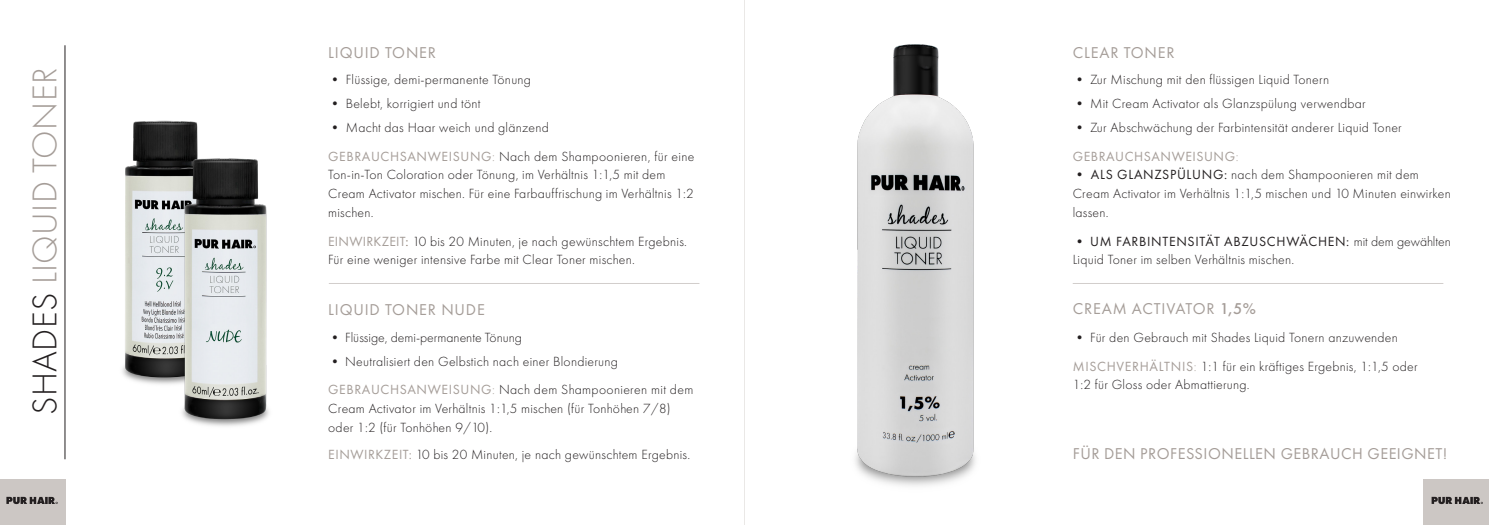
<style>
.page{position:relative;width:1489px;height:525px;background:#fff}
.page>*{position:absolute;margin:0;border:0;box-sizing:border-box;transform-origin:0 0}
.t1{font:300 35.62px "Futura PT";letter-spacing:.01em;color:#a59d98}
.t2{font:16.25px "Futura PT";letter-spacing:.05em;color:#a59d98}
.t3{font:16.25px "Futura PT";letter-spacing:.03em;color:#a59d98}
.t4{font:300 13.75px/18.8px "Futura PT";letter-spacing:.02em;color:#231f20}
.t5{font:300 13.75px "Futura PT";color:#231f20}
.s1{color:#231f20}
.s2{font-weight:400;color:#a59d98}
.s3{color:#a59d98}
.s4{font-weight:400;color:#8d7e71}
.s5{font-weight:400}
.s6{font-weight:500}
</style>
<div class="page">
<hr style="left:65px;top:45px;width:1px;height:414px;background:#231f20">
<img style="left:122px;top:120px;width:76px;height:265px">
<img style="left:171px;top:131px;width:98px;height:295px">
<img style="left:855px;top:44px;width:121px;height:442px">
<div style="left:1423px;top:479px;width:65px;height:45px;background:#ccc7c4"></div>
<svg style="left:1431px;top:496px;width:51px;height:8px"></svg>
<div style="left:0;top:479px;width:66px;height:45px;background:#ccc7c4"></div>
<svg style="left:6px;top:496px;width:52px;height:8px"></svg>
<hr style="left:329px;top:283px;width:370px;height:1px;background:#a59d98">
<hr style="left:1072px;top:283px;width:371px;height:1px;background:#a59d98">
<hr style="left:744px;top:0;width:1px;height:524px;background:#d6d1cd">
<p class="t2" style="left:328px;top:43px;width:109px">LIQUID TONER</p>
<h1 class="t1" style="left:24px;top:414px;width:348px;rotate:-90deg"><span class="s1">SHADES</span> LIQUID TONER</h1>
<p class="t4" style="left:328px;top:70px;width:204px">• Flüssige, demi-permanente Tönung</p>
<p class="t4" style="left:328px;top:94px;width:154px">• Belebt, korrigiert und tönt</p>
<p class="t4" style="left:328px;top:113px;width:368px;line-height:28.8px">• Macht das Haar weich und glänzend<br><span class="s2">GEBRAUCHSANWEISUNG</span><span class="s3">:</span> Nach dem Shampoonieren, für eine</p>
<p class="t4" style="left:328px;top:165px;width:367px">Ton-in-Ton Coloration oder Tönung, im Verhältnis 1:1,5 mit dem<br>Cream Activator mischen. Für eine Farbauffrischung im Verhältnis 1:2 mischen.</p>
<p class="t4" style="left:328px;top:232px;width:360px"><span class="s2">EINWIRKZEIT</span><span class="s4">:</span> 10 bis 20 Minuten, je nach gewünschtem Ergebnis.<br>Für eine weniger intensive Farbe mit Clear Toner mischen.</p>
<p class="t2" style="left:328px;top:300px;width:158px">LIQUID TONER NUDE</p>
<p class="t5" style="left:328px;top:329px;width:195px">• Flüssige, demi-permanente Tönung</p>
<p class="t4" style="left:328px;top:346px;width:366px;line-height:28.8px">• Neutralisiert den Gelbstich nach einer Blondierung<br><span class="s2">GEBRAUCHSANWEISUNG</span><span class="s3">:</span> Nach dem Shampoonieren mit dem</p>
<p class="t4" style="left:328px;top:399px;width:344px">Cream Activator im Verhältnis 1:1,5 mischen (für Tonhöhen 7/8) oder 1:2 (für Tonhöhen 9/10).</p>
<p class="t4" style="left:328px;top:445px;width:363px"><span class="s2">EINWIRKZEIT:</span> 10 bis 20 Minuten, je nach gewünschtem Ergebnis.</p>
<p class="t2" style="left:1072px;top:43px;width:103px">CLEAR TONER</p>
<p class="t4" style="left:1072px;top:70px;width:258px">• Zur Mischung mit den flüssigen Liquid Tonern</p>
<p class="t4" style="left:1072px;top:94px;width:294px">• Mit Cream Activator als Glanzspülung verwendbar</p>
<p class="t4" style="left:1072px;top:113px;width:330px;line-height:28.8px">• Zur Abschwächung der Farbintensität anderer Liquid Toner<br><span class="s2">GEBRAUCHSANWEISUNG</span><span class="s3">:</span></p>
<p class="t4" style="left:1072px;top:165px;width:379px">• <span class="s5">ALS GLANZSPÜLUNG:</span> nach dem Shampoonieren mit dem<br>Cream Activator im Verhältnis 1:1,5 mischen und 10 Minuten einwirken lassen.</p>
<p class="t4" style="left:1072px;top:232px;width:379px">• <span class="s5">UM FARBINTENSITÄT ABZUSCHWÄCHEN:</span> mit dem gewählten<br>Liquid Toner im selben Verhältnis mischen.</p>
<p class="t2" style="left:1072px;top:299px;width:185px">CREAM ACTIVATOR <span class="s6">1,5%</span></p>
<p class="t4" style="left:1072px;top:323px;width:346px;line-height:28.8px">• Für den Gebrauch mit Shades Liquid Tonern anzuwenden<br><span class="s2">MISCHVERHÄLTNIS</span><span class="s3">:</span> 1:1 für ein kräftiges Ergebnis, 1:1,5 oder</p>
<p class="t4" style="left:1072px;top:375px;width:178px">1:2 für Gloss oder Abmattierung.</p>
<p class="t3" style="left:1072px;top:444px;width:376px">FÜR DEN PROFESSIONELLEN GEBRAUCH GEEIGNET!</p>
</div>
